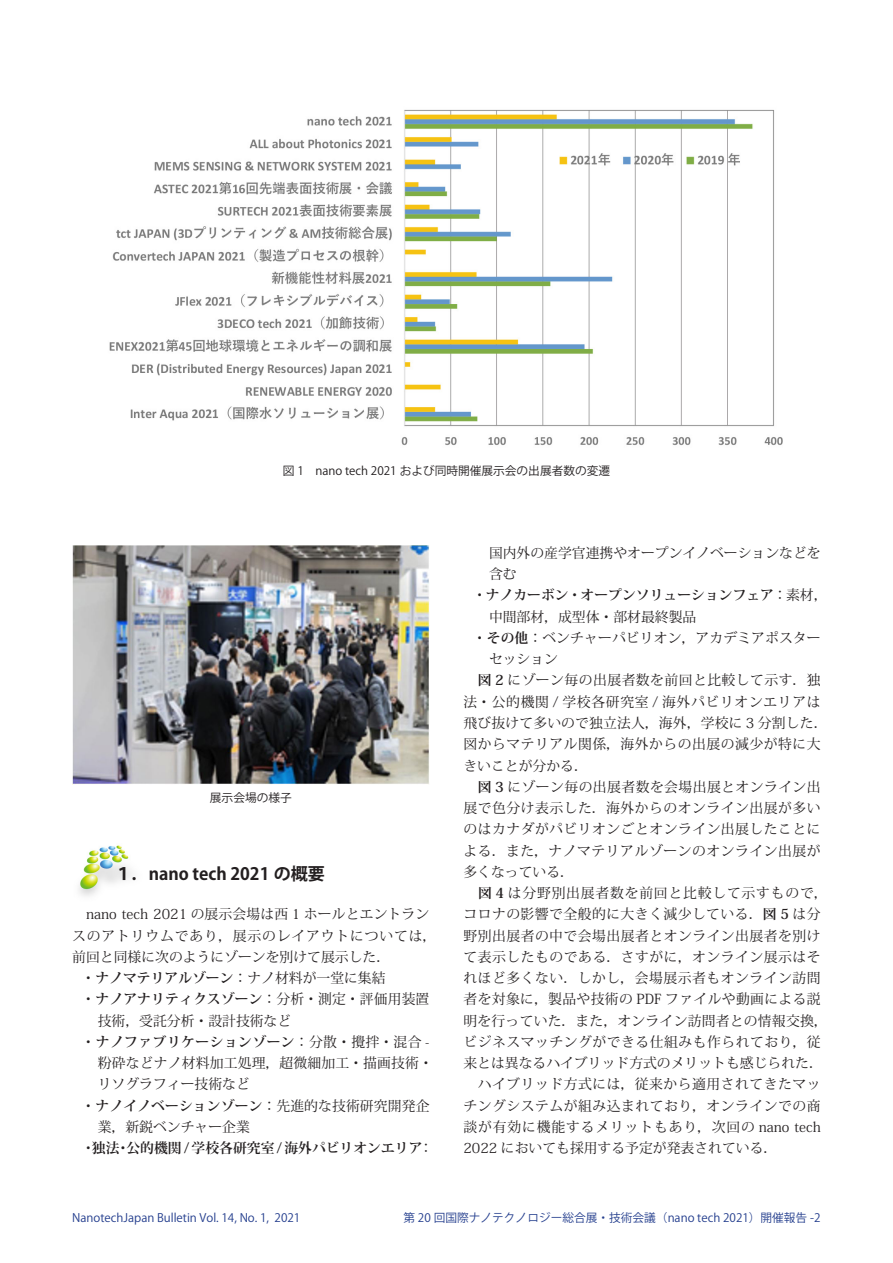
<style>
.page{position:relative;width:893px;height:1263px;background:#fff}
.page>*{position:absolute;margin:0;border:0;box-sizing:border-box;transform-origin:0 0}
.t1{font:700 16.95px "Koz Go Pro";color:#231f20}
.t2{font:13.8px "Koz Min Pro";letter-spacing:.035em;color:#231f20}
.t3{font:13.8px "Koz Min Pro";color:#231f20}
.t4{font:13.8px "Koz Min Pro";letter-spacing:.01em;color:#231f20}
.t5{font:13.8px "Koz Min Pro";letter-spacing:.06em;color:#231f20}
.t6{font:700 13.8px "Koz Min Pro";color:#231f20}
.t7{font:13.8px "Koz Min Pro";letter-spacing:.015em;color:#231f20}
.t8{font:700 13.8px "Koz Min Pro";letter-spacing:.03em;color:#231f20}
.t9{font:13.8px "Koz Min Pro";letter-spacing:.055em;color:#231f20}
.t10{font:11.7px "Koz Go Pro";color:#253f8e}
.t11{font:11.7px "Koz Go Pro";color:#231f20}
.s1{font-weight:700}
.s2{font-weight:400}
</style>
<div class="page">
<img style="left:79px;top:845px;width:53px;height:51px">
<img style="left:109px;top:109px;width:674px;height:337px">
<img style="left:72px;top:546px;width:357px;height:238px">
<p class="t11" style="left:283px;top:463px;width:329px">図 1　nano tech 2021 および同時開催展示会の出展者数の変遷</p>
<p class="t11" style="left:210px;top:790px;width:83px">展示会場の様子</p>
<p class="t1" style="left:115px;top:862px;width:211px">１．nano tech 2021 の概要</p>
<p class="t4" style="left:72px;top:904px;width:359px">　nano tech 2021 の展示会場は西 1 ホールとエントラン</p>
<p class="t5" style="left:72px;top:926px;width:366px">スのアトリウムであり，展示のレイアウトについては，</p>
<p class="t3" style="left:72px;top:947px;width:319px">前回と同様に次のようにゾーンを別けて展示した．</p>
<p class="t3" style="left:82px;top:968px;width:306px">・<span class="s1">ナノマテリアルゾーン</span>：ナノ材料が一堂に集結</p>
<p class="t4" style="left:82px;top:989px;width:349px">・<span class="s1">ナノアナリティクスゾーン</span>：分析・測定・評価用装置</p>
<p class="t3" style="left:98px;top:1011px;width:195px">技術，受託分析・設計技術など</p>
<p class="t8" style="left:82px;top:1032px;width:349px"><span class="s2">・</span>ナノファブリケーションゾーン<span class="s2">：分散・攪拌・混合 -</span></p>
<p class="t7" style="left:98px;top:1053px;width:337px">粉砕などナノ材料加工処理，超微細加工・描画技術・</p>
<p class="t3" style="left:98px;top:1074px;width:154px">リソグラフィー技術など</p>
<p class="t4" style="left:82px;top:1096px;width:349px">・<span class="s1">ナノイノベーションゾーン</span>：先進的な技術研究開発企</p>
<p class="t3" style="left:98px;top:1117px;width:154px">業，新鋭ベンチャー企業</p>
<p class="t6" style="left:82px;top:1138px;width:353px"><span class="s2">・</span>独法・公的機関 / 学校各研究室 / 海外パビリオンエリア<span class="s2">：</span></p>
<p class="t3" style="left:489px;top:543px;width:333px">国内外の産学官連携やオープンイノベーションなどを</p>
<p class="t2" style="left:489px;top:564px;width:29px">含む</p>
<p class="t6" style="left:473px;top:585px;width:356px"><span class="s2">・</span>ナノカーボン・オープンソリューションフェア<span class="s2">：素材，</span></p>
<p class="t3" style="left:489px;top:607px;width:209px">中間部材，成型体・部材最終製品</p>
<p class="t4" style="left:473px;top:628px;width:349px">・<span class="s1">その他</span>：ベンチャーパビリオン，アカデミアポスター</p>
<p class="t2" style="left:489px;top:649px;width:71px">セッション</p>
<p class="t2" style="left:478px;top:671px;width:344px"><span class="s1">図 2</span> にゾーン毎の出展者数を前回と比較して示す．独</p>
<p class="t2" style="left:463px;top:692px;width:359px">法・公的機関 / 学校各研究室 / 海外パビリオンエリアは</p>
<p class="t4" style="left:463px;top:713px;width:365px">飛び抜けて多いので独立法人，海外，学校に 3 分割した．</p>
<p class="t2" style="left:463px;top:734px;width:359px">図からマテリアル関係，海外からの出展の減少が特に大</p>
<p class="t3" style="left:463px;top:756px;width:126px">きいことが分かる．</p>
<p class="t2" style="left:478px;top:777px;width:344px"><span class="s1">図 3</span> にゾーン毎の出展者数を会場出展とオンライン出</p>
<p class="t2" style="left:463px;top:798px;width:359px">展で色分け表示した．海外からのオンライン出展が多い</p>
<p class="t2" style="left:463px;top:819px;width:359px">のはカナダがパビリオンごとオンライン出展したことに</p>
<p class="t2" style="left:463px;top:841px;width:359px">よる．また，ナノマテリアルゾーンのオンライン出展が</p>
<p class="t3" style="left:463px;top:862px;width:112px">多くなっている．</p>
<p class="t9" style="left:478px;top:883px;width:351px"><span class="s1">図 4</span> は分野別出展者数を前回と比較して示すもので，</p>
<p class="t2" style="left:463px;top:904px;width:359px">コロナの影響で全般的に大きく減少している．<span class="s1">図 5</span> は分</p>
<p class="t2" style="left:463px;top:926px;width:359px">野別出展者の中で会場出展者とオンライン出展者を別け</p>
<p class="t2" style="left:463px;top:947px;width:359px">て表示したものである．さすがに，オンライン展示はそ</p>
<p class="t2" style="left:463px;top:968px;width:359px">れほど多くない．しかし，会場展示者もオンライン訪問</p>
<p class="t2" style="left:463px;top:989px;width:359px">者を対象に，製品や技術の PDF ファイルや動画による説</p>
<p class="t7" style="left:463px;top:1011px;width:366px">明を行っていた．また，オンライン訪問者との情報交換，</p>
<p class="t2" style="left:463px;top:1032px;width:359px">ビジネスマッチングができる仕組みも作られており，従</p>
<p class="t3" style="left:463px;top:1053px;width:361px">来とは異なるハイブリッド方式のメリットも感じられた．</p>
<p class="t2" style="left:463px;top:1074px;width:359px">　ハイブリッド方式には，従来から適用されてきたマッ</p>
<p class="t2" style="left:463px;top:1096px;width:359px">チングシステムが組み込まれており，オンラインでの商</p>
<p class="t5" style="left:463px;top:1117px;width:359px">談が有効に機能するメリットもあり，次回の nano tech</p>
<p class="t3" style="left:463px;top:1138px;width:315px">2022 においても採用する予定が発表されている．</p>
<p class="t10" style="left:72px;top:1210px;width:230px">NanotechJapan Bulletin Vol. 14, No. 1, 2021</p>
<p class="t10" style="left:403px;top:1210px;width:419px">第 20 回国際ナノテクノロジー総合展・技術会議（nano tech 2021）開催報告 -2</p>
</div>
